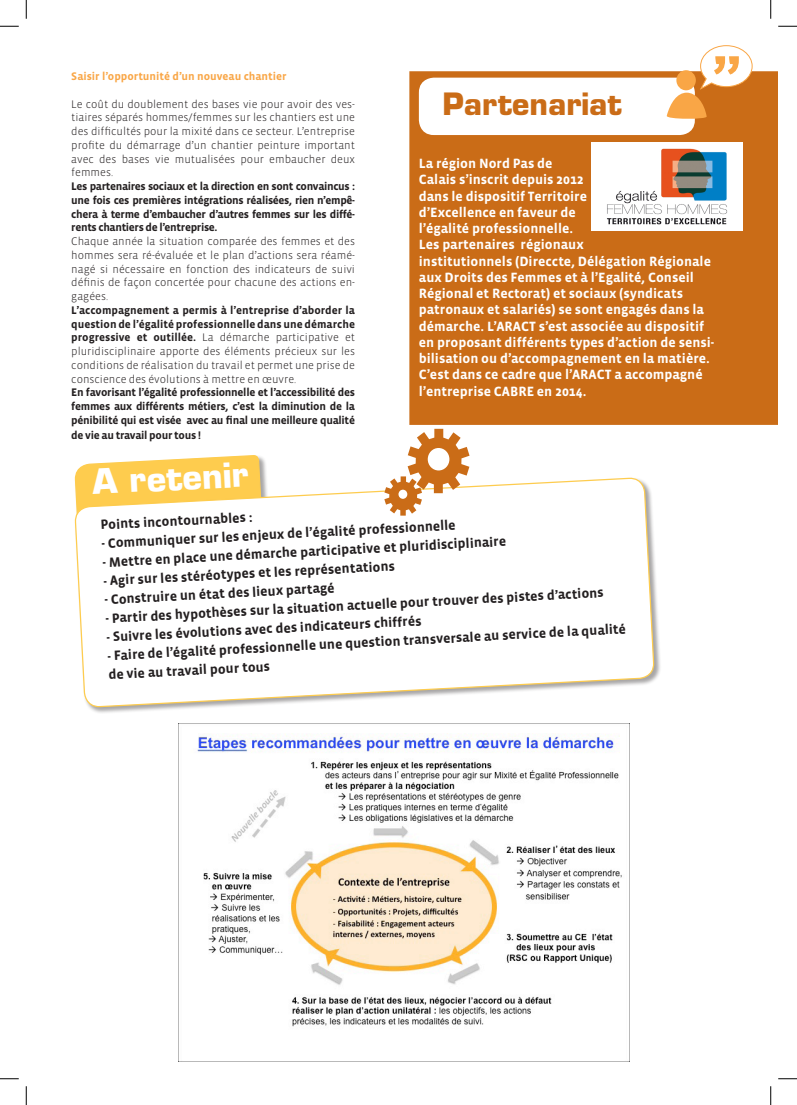
<style>
.page{position:relative;width:797px;height:1105px;background:#fff}
.page>*{position:absolute;margin:0;border:0;box-sizing:border-box;transform-origin:0 0}
.t1{font:700 62.88px "Vista Sans";color:#f9a646}
.t2{font:700 33.75px "Eurostile";color:#fff}
.t3{font:700 30px "Eurostile";color:#ca6c17}
.t4{font:700 13.75px/16.2px "Vista Sans";color:#fff}
.t5{font:700 13.75px/18.8px "Vista Sans";color:#231f20}
.t6{font:300 11.25px/13.8px "Vista Sans";color:#231f20;text-align:justify}
.t7{font:700 11.25px/13.8px "Vista Sans";letter-spacing:-.025em;color:#231f20;text-align:justify}
.t8{font:700 11.25px "Vista Sans";color:#f9a646}
.s1{font-weight:700}
</style>
<div class="page">
<div style="left:409px;top:71px;width:368px;height:354px;background:#ca6c17"></div>
<div style="left:419px;top:78px;width:276px;height:57px;background:#fff;border-radius:15px"></div>
<svg style="left:700px;top:231px;width:39px;height:33px"></svg>
<svg style="left:665px;top:45px;width:88px;height:75px"></svg>
<img style="left:197px;top:733px;width:425px;height:294px">
<div style="left:75px;top:477px;width:586px;height:238px;background:#231f20;opacity:.4"></div>
<svg style="left:75px;top:454px;width:579px;height:253px"></svg>
<svg style="left:384px;top:429px;width:85px;height:87px"></svg>
<div style="left:398px;top:490px;width:9px;height:9px;background:#fff;border-radius:50%"></div>
<img style="left:591px;top:142px;width:151px;height:89px">
<svg style="left:0;top:25px;width:19px;height:2px"></svg>
<svg style="left:778px;top:25px;width:19px;height:2px"></svg>
<svg style="left:0;top:1078px;width:19px;height:1px"></svg>
<svg style="left:778px;top:1078px;width:19px;height:1px"></svg>
<svg style="left:25px;top:0;width:2px;height:19px"></svg>
<svg style="left:25px;top:1086px;width:2px;height:19px"></svg>
<svg style="left:770px;top:0;width:1px;height:19px"></svg>
<svg style="left:770px;top:1086px;width:1px;height:19px"></svg>
<p class="t8" style="left:71px;top:71px;width:217px">Saisir l’opportunité d’un nouveau chantier</p>
<p class="t6" style="left:71px;top:97px;width:285px">Le coût du doublement des bases vie pour avoir des ves&shy;tiaires séparés hommes/femmes sur les chantiers est une des difficultés pour la mixité dans ce secteur. L’entreprise profite du démarrage d’un chantier peinture important avec des bases vie mutualisées pour embaucher deux femmes.</p>
<p class="t7" style="left:71px;top:180px;width:285px">Les partenaires sociaux et la direction en sont convaincus : une fois ces premières intégrations réalisées, rien n’empê&shy;chera à terme d’embaucher d’autres femmes sur les diffé&shy;rents chantiers de l’entreprise.</p>
<p class="t6" style="left:71px;top:235px;width:285px">Chaque année la situation comparée des femmes et des hommes sera ré-évaluée et le plan d’actions sera réamé&shy;nagé si nécessaire en fonction des indicateurs de suivi définis de façon concertée pour chacune des actions en&shy;gagées.</p>
<p class="t6" style="left:71px;top:303px;width:285px"><span class="s1">L’accompagnement a permis à l’entreprise d’aborder la question de l’égalité professionnelle dans une démarche progressive et outillée.</span> La démarche participative et pluridisciplinaire apporte des éléments précieux sur les conditions de réalisation du travail et permet une prise de conscience des évolutions à mettre en œuvre.</p>
<p class="t7" style="left:71px;top:386px;width:285px">En favorisant l’égalité professionnelle et l’accessibilité des femmes aux différents métiers, c’est la diminution de la pénibilité qui est visée avec au final une meilleure qualité</p>
<p class="t7" style="left:71px;top:428px;width:131px">de vie au travail pour tous !</p>
<p class="t2" style="left:91px;top:461px;width:157px;rotate:-3deg">A retenir</p>
<p class="t3" style="left:442px;top:86px;width:181px">Partenariat</p>
<p class="t1" style="left:711px;top:48px;width:31px">”</p>
<p class="t4" style="left:419px;top:156px;width:170px">La région Nord Pas de<br>Calais s’inscrit depuis 2012 dans le dispositif Territoire d’Excellence en faveur de l’égalité professionnelle.</p>
<p class="t4" style="left:419px;top:237px;width:297px">Les partenaires régionaux<br>institutionnels (Direccte, Délégation Régionale aux Droits des Femmes et à l’Egalité, Conseil Régional et Rectorat) et sociaux (syndicats patronaux et salariés) se sont engagés dans la démarche. L’ARACT s’est associée au dispositif en proposant différents types d’action de sensi&shy;bilisation ou d’accompagnement en la matière.<br>C’est dans ce cadre que l’ARACT a accompagné l’entreprise CABRE en 2014.</p>
<p class="t5" style="left:100px;top:516px;width:153px;rotate:-3deg">Points incontournables :</p>
<p class="t5" style="left:101px;top:534px;width:356px;rotate:-3deg">- Communiquer sur les enjeux de l’égalité professionnelle</p>
<p class="t5" style="left:102px;top:553px;width:405px;rotate:-3deg">- Mettre en place une démarche participative et pluridisciplinaire</p>
<p class="t5" style="left:103px;top:572px;width:293px;rotate:-3deg">- Agir sur les stéréotypes et les représentations</p>
<p class="t5" style="left:104px;top:591px;width:232px;rotate:-3deg">- Construire un état des lieux partagé</p>
<p class="t5" style="left:105px;top:609px;width:500px;rotate:-3deg">- Partir des hypothèses sur la situation actuelle pour trouver des pistes d’actions</p>
<p class="t5" style="left:106px;top:628px;width:317px;rotate:-3deg">- Suivre les évolutions avec des indicateurs chiffrés</p>
<p class="t5" style="left:107px;top:647px;width:520px;rotate:-3deg">- Faire de l’égalité professionnelle une question transversale au service de la qualité de vie au travail pour tous</p>
</div>
